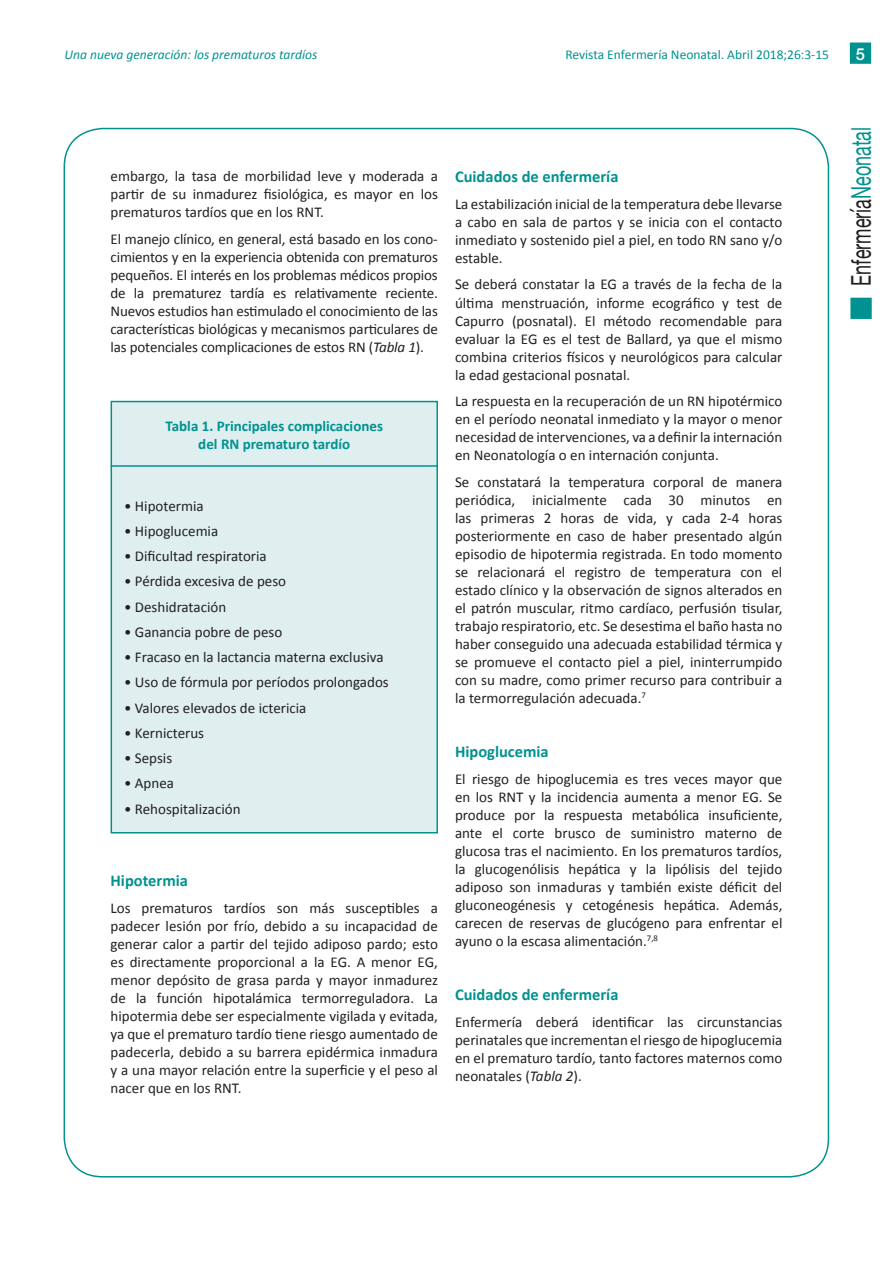
<style>
.page{position:relative;width:893px;height:1263px;background:#fff}
.page>*{position:absolute;margin:0;border:0;box-sizing:border-box;transform-origin:0 0}
.t1{font:27.15px "Helvetica Neue";color:#231f20;scale:.66 1}
._4_Subtítulos_x11{font:700 16.5px "Calibri";color:#009290}
.t2{font:500 16.5px "Helvetica Neue";color:#fff}
._3_Texto_normalx10{font:15px/18px "Calibri";color:#231f20;text-align:justify}
._7_Cuadros_texto_x10{font:15px "Calibri";color:#231f20}
._6_Cuadros_Título{font:700 15px/18px "Calibri";color:#009290;text-align:center}
._7_Cuadros_texto_x10-2{font:13.5px "Calibri";color:#009290}
._7_Cuadros_texto_x10-3{font:italic 13.5px "Calibri";color:#009290}
.s1{font-style:italic}
.s2{color:#009290}
</style>
<div class="page">
<div style="left:850px;top:298px;width:22px;height:21px;background:#009290;border:2px solid #009290"></div>
<div style="left:850px;top:43px;width:21px;height:21px;background:#009290"></div>
<div style="left:111px;top:401px;width:327px;height:432px;background:#dfeff0;border:2px solid #009290"></div>
<hr style="left:111px;top:465px;width:326px;height:2px;background:#009290">
<p class="_7_Cuadros_texto_x10-3" style="left:65px;top:46px;width:254px">Una nueva generación: los prematuros tardíos</p>
<p class="_7_Cuadros_texto_x10-2" style="left:565px;top:46px;width:265px">Revista Enfermería Neonatal. Abril 2018;26:3-15</p>
<p class="t2" style="left:856px;top:41px;width:11px">5</p>
<p class="_3_Texto_normalx10" style="left:111px;top:167px;width:329px">embargo, la tasa de morbilidad leve y moderada a partir de su inmadurez fisiológica, es mayor en los prematuros tardíos que en los RNT.</p>
<p class="_3_Texto_normalx10" style="left:111px;top:230px;width:329px">El manejo clínico, en general, está basado en los cono&shy;cimientos y en la experiencia obtenida con prematuros pequeños. El interés en los problemas médicos propios de la prematurez tardía es relativamente reciente.<br>Nuevos estudios han estimulado el conocimiento de las características biológicas y mecanismos particulares de las potenciales complicaciones de estos RN (<span class="s1">Tabla 1</span>).</p>
<p class="_6_Cuadros_Título" style="left:166px;top:417px;width:219px">Tabla 1. Principales complicaciones del RN prematuro tardío</p>
<p class="_7_Cuadros_texto_x10" style="left:124px;top:496px;width:81px">• Hipotermia</p>
<p class="_7_Cuadros_texto_x10" style="left:124px;top:521px;width:96px">• Hipoglucemia</p>
<p class="_7_Cuadros_texto_x10" style="left:124px;top:547px;width:144px">• Dificultad respiratoria</p>
<p class="_7_Cuadros_texto_x10" style="left:124px;top:572px;width:164px">• Pérdida excesiva de peso</p>
<p class="_7_Cuadros_texto_x10" style="left:124px;top:597px;width:104px">• Deshidratación</p>
<p class="_7_Cuadros_texto_x10" style="left:124px;top:622px;width:160px">• Ganancia pobre de peso</p>
<p class="_7_Cuadros_texto_x10" style="left:124px;top:648px;width:261px">• Fracaso en la lactancia materna exclusiva</p>
<p class="_7_Cuadros_texto_x10" style="left:124px;top:673px;width:266px">• Uso de fórmula por períodos prolongados</p>
<p class="_7_Cuadros_texto_x10" style="left:124px;top:698px;width:184px">• Valores elevados de ictericia</p>
<p class="_7_Cuadros_texto_x10" style="left:124px;top:723px;width:82px">• Kernicterus</p>
<p class="_7_Cuadros_texto_x10" style="left:124px;top:749px;width:50px">• Sepsis</p>
<p class="_7_Cuadros_texto_x10" style="left:124px;top:774px;width:51px">• Apnea</p>
<p class="_7_Cuadros_texto_x10" style="left:124px;top:799px;width:118px">• Rehospitalización</p>
<p class="_4_Subtítulos_x11" style="left:111px;top:870px;width:79px">Hipotermia</p>
<p class="_3_Texto_normalx10" style="left:111px;top:899px;width:329px">Los prematuros tardíos son más susceptibles a padecer lesión por frío, debido a su incapacidad de generar calor a partir del tejido adiposo pardo; esto es directamente proporcional a la EG. A menor EG, menor depósito de grasa parda y mayor inmadurez de la función hipotalámica termorreguladora. La hipotermia debe ser especialmente vigilada y evitada, ya que el prematuro tardío tiene riesgo aumentado de padecerla, debido a su barrera epidérmica inmadura y a una mayor relación entre la superficie y el peso al nacer que en los RNT.</p>
<p class="_4_Subtítulos_x11" style="left:455px;top:166px;width:165px">Cuidados de enfermería</p>
<p class="_3_Texto_normalx10" style="left:455px;top:195px;width:329px">La estabilización inicial de la temperatura debe llevarse a cabo en sala de partos y se inicia con el contacto inmediato y sostenido piel a piel, en todo RN sano y/o estable.</p>
<p class="_3_Texto_normalx10" style="left:455px;top:276px;width:329px">Se deberá constatar la EG a través de la fecha de la última menstruación, informe ecográfico y test de Capurro (posnatal). El método recomendable para evaluar la EG es el test de Ballard, ya que el mismo combina criterios físicos y neurológicos para calcular la edad gestacional posnatal.</p>
<p class="_3_Texto_normalx10" style="left:455px;top:392px;width:329px">La respuesta en la recuperación de un RN hipotérmico en el período neonatal inmediato y la mayor o menor necesidad de intervenciones, va a definir la internación en Neonatología o en internación conjunta.</p>
<p class="_3_Texto_normalx10" style="left:455px;top:473px;width:329px">Se constatará la temperatura corporal de manera periódica, inicialmente cada 30 minutos en las primeras 2 horas de vida, y cada 2-4 horas posteriormente en caso de haber presentado algún episodio de hipotermia registrada. En todo momento se relacionará el registro de temperatura con el estado clínico y la observación de signos alterados en el patrón muscular, ritmo cardíaco, perfusión tisular, trabajo respiratorio, etc. Se desestima el baño hasta no haber conseguido una adecuada estabilidad térmica y se promueve el contacto piel a piel, ininterrumpido con su madre, como primer recurso para contribuir a la termorregulación adecuada.<sup>7</sup></p>
<p class="_4_Subtítulos_x11" style="left:455px;top:741px;width:95px">Hipoglucemia</p>
<p class="_3_Texto_normalx10" style="left:455px;top:770px;width:329px">El riesgo de hipoglucemia es tres veces mayor que en los RNT y la incidencia aumenta a menor EG. Se produce por la respuesta metabólica insuficiente, ante el corte brusco de suministro materno de glucosa tras el nacimiento. En los prematuros tardíos, la glucogenólisis hepática y la lipólisis del tejido adiposo son inmaduras y también existe déficit del gluconeogénesis y cetogénesis hepática. Además, carecen de reservas de glucógeno para enfrentar el ayuno o la escasa alimentación.<sup>7,8</sup></p>
<p class="_4_Subtítulos_x11" style="left:455px;top:984px;width:165px">Cuidados de enfermería</p>
<p class="_3_Texto_normalx10" style="left:455px;top:1013px;width:329px">Enfermería deberá identificar las circunstancias perinatales que incrementan el riesgo de hipoglucemia en el prematuro tardío, tanto factores maternos como neonatales (<span class="s1">Tabla 2</span>).</p>
<h1 class="t1" style="left:841px;top:286px;width:242px;rotate:-90deg">Enfermería<span class="s2">Neonatal</span></h1>
</div>
